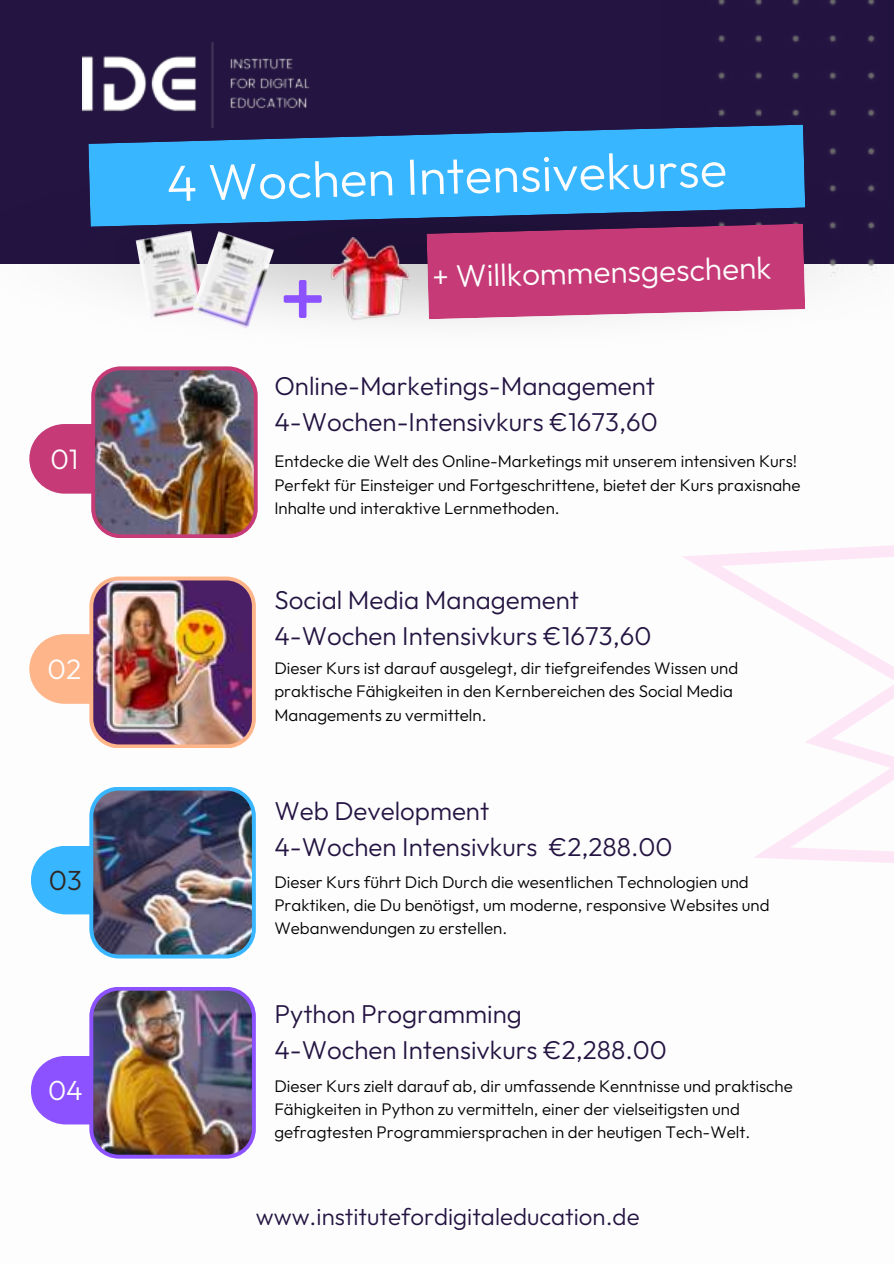
<style>
.page{position:relative;width:894px;height:1264px;background:#fff}
.page>*{position:absolute;margin:0;border:0;box-sizing:border-box;transform-origin:0 0}
.t1{font:100 51px "Outfit";color:#fdfdfd}
.t2{font:100 31.5px "Outfit";color:#fdfdfd}
.t3{font:100 28.05px "Outfit";color:#fdfdfd}
.t4{font:100 27.75px "Outfit";color:#2f2723}
.t5{font:100 27.75px "Outfit";color:#fdfdfd}
.t6{font:100 25.8px/36px "Outfit";color:#241442}
.t7{font:100 24px "Outfit";color:#241442}
.t8{font:100 16.8px/23.1px "Outfit";color:#000}
</style>
<div class="page">
<div style="left:0;top:0;width:662px;height:140px;background:#241442"></div>
<img style="left:0;top:140px;width:584px;height:183px">
<img style="left:662px;top:0;width:231px;height:309px">
<svg style="left:88px;top:125px;width:717px;height:102px;background:#3499dd"></svg>
<img style="left:29px;top:366px;width:229px;height:172px">
<img style="left:31px;top:787px;width:225px;height:171px">
<img style="left:29px;top:576px;width:227px;height:172px">
<img style="left:31px;top:987px;width:225px;height:171px">
<img style="left:82px;top:43px;width:234px;height:84px">
<svg style="left:682px;top:545px;width:211px;height:318px"></svg>
<svg style="left:426px;top:224px;width:379px;height:95px;background:#bf437a"></svg>
<img style="left:331px;top:237px;width:78px;height:85px">
<img style="left:136px;top:231px;width:56px;height:88px">
<img style="left:192px;top:231px;width:82px;height:98px">
<div style="left:283px;top:295px;width:38px;height:8px;background:#8c52ff;border-radius:2px"></div>
<div style="left:299px;top:280px;width:7px;height:38px;background:#8c52ff;border-radius:2px"></div>
<h1 class="t1" style="left:165px;top:155px;width:562px;rotate:-2deg">4 Wochen Intensivekurse</h1>
<h2 class="t2" style="left:431px;top:259px;width:341px;rotate:-2deg">+ Willkommensgeschenk</h2>
<h3 class="t6" style="left:274px;top:367px;width:385px">Online-Marketings-Management<br>4-Wochen-Intensivkurs €1673,60</h3>
<h3 class="t3" style="left:50px;top:442px;width:29px">01</h3>
<p class="t8" style="left:274px;top:449px;width:527px">Entdecke die Welt des Online-Marketings mit unserem intensiven Kurs!<br>Perfekt für Einsteiger und Fortgeschrittene, bietet der Kurs praxisnahe<br>Inhalte und interaktive Lernmethoden.</p>
<h3 class="t6" style="left:274px;top:581px;width:378px">Social Media Management<br>4-Wochen Intensivkurs €1673,60</h3>
<h3 class="t3" style="left:48px;top:652px;width:35px">02</h3>
<p class="t8" style="left:274px;top:656px;width:465px">Dieser Kurs ist darauf ausgelegt, dir tiefgreifendes Wissen und praktische Fähigkeiten in den Kernbereichen des Social Media<br>Managements zu vermitteln.</p>
<h3 class="t6" style="left:274px;top:792px;width:399px">Web Development<br>4-Wochen Intensivkurs €2,288.00</h3>
<h3 class="t4" style="left:49px;top:863px;width:35px">03</h3>
<p class="t8" style="left:274px;top:870px;width:496px">Dieser Kurs führt Dich Durch die wesentlichen Technologien und<br>Praktiken, die Du benötigst, um moderne, responsive Websites und<br>Webanwendungen zu erstellen.</p>
<h3 class="t6" style="left:274px;top:995px;width:394px">Python Programming<br>4-Wochen Intensivkurs €2,288.00</h3>
<h3 class="t5" style="left:48px;top:1073px;width:36px">04</h3>
<p class="t8" style="left:274px;top:1073px;width:519px">Dieser Kurs zielt darauf ab, dir umfassende Kenntnisse und praktische<br>Fähigkeiten in Python zu vermitteln, einer der vielseitigsten und gefragtesten Programmiersprachen in der heutigen Tech-Welt.</p>
<h3 class="t7" style="left:256px;top:1201px;width:385px">www.institutefordigitaleducation.de</h3>
</div>
